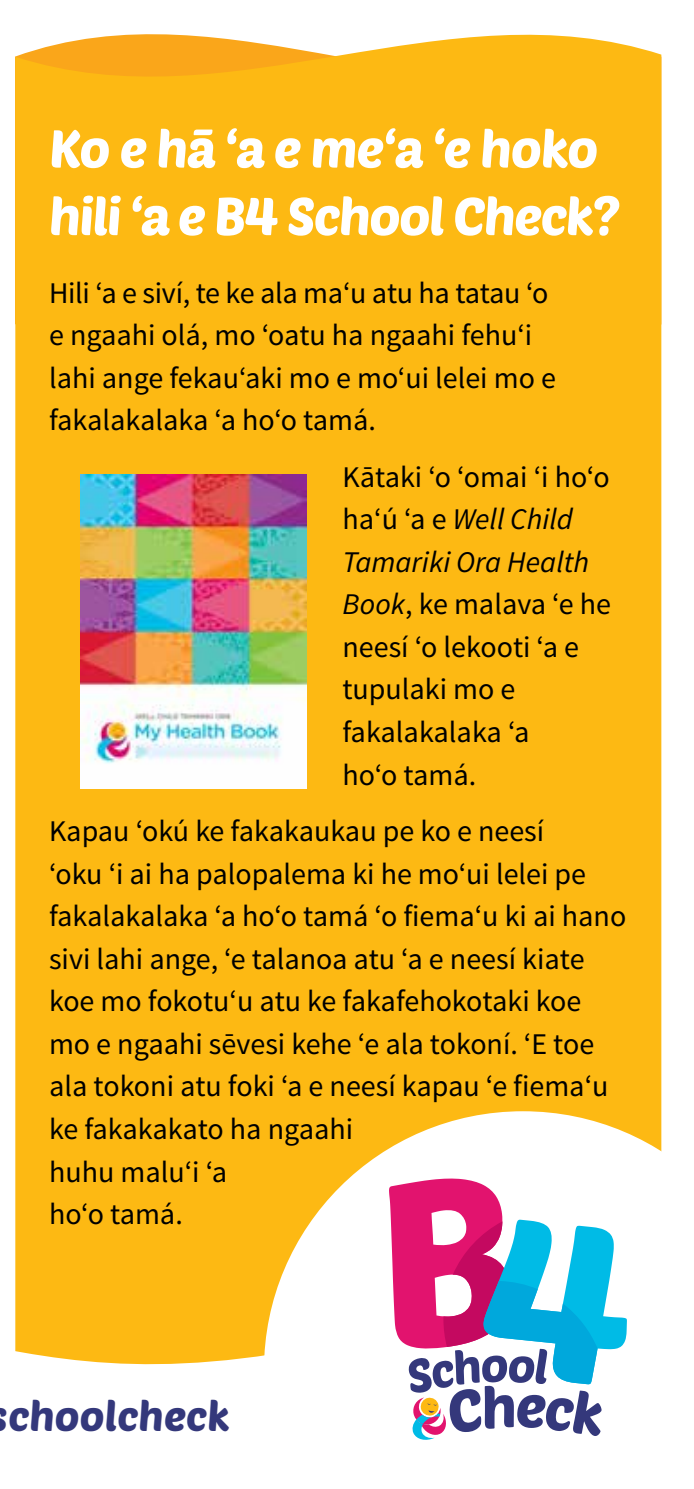
<style>
.page{position:relative;width:694px;height:1489px;background:#fff}
.page>*{position:absolute;margin:0;border:0;box-sizing:border-box;transform-origin:0 0}
.t1{font:52.5px/67.5px "Poetsen One";letter-spacing:-.03em;color:#fff}
.t2{font:41.75px "Poetsen One";color:#34387b}
.t3{font:30px/42.5px "Source Sans Pro";color:#000}
.s1{font-family:"B4 SC4"}
.s2{font-style:italic}
</style>
<div class="page">
<div style="left:15px;top:34px;width:645px;height:1212px;background:#fdb913"></div>
<div style="left:15px;top:1246px;width:249px;height:119px;background:#fdb913"></div>
<svg style="left:264px;top:1111px;width:398px;height:329px"></svg>
<svg style="left:389px;top:1178px;width:237px;height:261px"></svg>
<img style="left:80px;top:474px;width:227px;height:314px">
<h1 class="t1" style="left:49px;top:113px;width:572px">Ko e hā ‘a e me‘a ‘e hoko hili ‘a e B<span class="s1">4</span> School Check?</h1>
<p class="t3" style="left:49px;top:272px;width:508px">Hili ‘a e siví, te ke ala ma‘u atu ha tatau ‘o e ngaahi olá, mo ‘oatu ha ngaahi fehu‘i lahi ange fekau‘aki mo e mo‘ui lelei mo e fakalakalaka ‘a ho‘o tamá.</p>
<p class="t3" style="left:342px;top:456px;width:270px">Kātaki ‘o ‘omai ‘i ho‘o ha‘ú ‘a e <span class="s2">Well Child<br>Tamariki Ora Health<br>Book</span>, ke malava ‘e he neesí ‘o lekooti ‘a e tupulaki mo e fakalakalaka ‘a<br>ho‘o tamá.</p>
<p class="t3" style="left:49px;top:810px;width:578px">Kapau ‘okú ke fakakaukau pe ko e neesí<br>‘oku ‘i ai ha palopalema ki he mo‘ui lelei pe fakalakalaka ‘a ho‘o tamá ‘o fiema‘u ki ai hano sivi lahi ange, ‘e talanoa atu ‘a e neesí kiate koe mo fokotu‘u atu ke fakafehokotaki koe mo e ngaahi sēvesi kehe ‘e ala tokoní. ‘E toe ala tokoni atu foki ‘a e neesí kapau ‘e fiema‘u ke fakakakato ha ngaahi<br>huhu malu‘i ‘a<br>ho‘o tamá.</p>
<h2 class="t2" style="left:8px;top:1389px;width:223px">choolcheck</h2>
</div>
